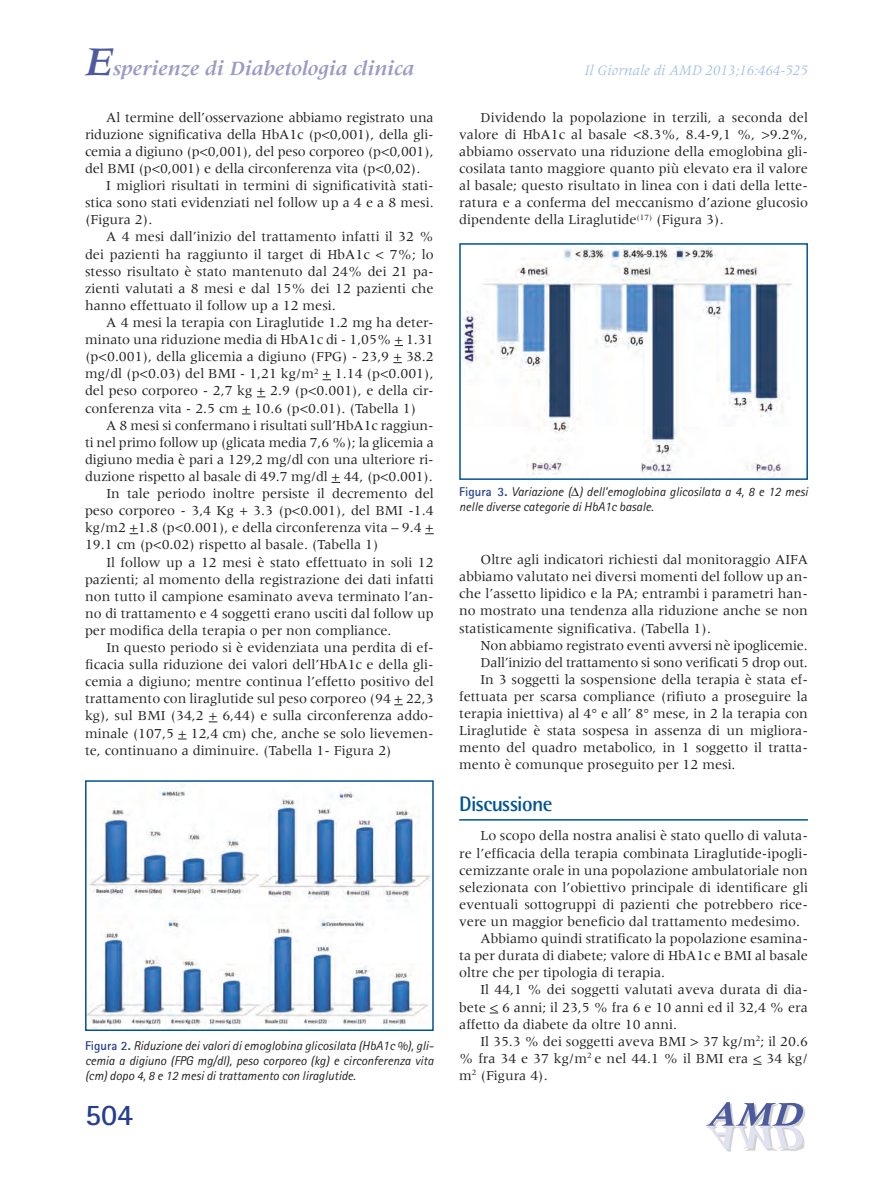
<style>
.page{position:relative;width:893px;height:1191px;background:#fff}
.page>*{position:absolute;margin:0;border:0;box-sizing:border-box;transform-origin:0 0}
.t1{font:700 30px "Rotis Sans Serif";color:#253f8e}
.t2{font:italic 700 21px "Meridien";color:#9b9bc6}
.t3{font:700 21px "Rotis Semi Sans";letter-spacing:-.03em;color:#005495}
.t4{font:italic 15px "Meridien";color:#a1c1e5}
.t5{font:14.25px/17.1px "Meridien";color:#231f20;text-align:justify}
.t6{font:14.25px "Meridien";letter-spacing:-.02em;color:#231f20}
.t7{font:italic 12.75px/15px "Rotis Sans Serif";color:#231f20;text-align:justify}
.s1{font-size:42px;color:#4d5a9e}
.s2{font-weight:700;font-style:normal;color:#253f8e}
</style>
<div class="page">
<img style="left:793px;top:1149px;width:9px;height:2px">
<img style="left:725px;top:1149px;width:68px;height:3px">
<img style="left:707px;top:1102px;width:98px;height:45px">
<img style="left:707px;top:1126px;width:97px;height:23px">
<img style="left:707px;top:1126px;width:81px;height:1px">
<svg style="left:706px;top:1125px;width:84px;height:1px"></svg>
<img style="left:88px;top:786px;width:343px;height:242px">
<div style="left:85px;top:780px;width:349px;height:251px;border:2px solid #005495"></div>
<img style="left:462px;top:247px;width:330px;height:230px">
<div style="left:459px;top:243px;width:349px;height:237px;border:2px solid #005495"></div>
<hr style="left:459px;top:819px;width:349px;height:1px;background:#005495">
<h2 class="t2" style="left:85px;top:57px;width:330px"><span class="s1">E</span>sperienze di Diabetologia clinica</h2>
<p class="t5" style="left:106px;top:109px;width:329px">Al termine dell’osservazione abbiamo registrato una</p>
<p class="t5" style="left:85px;top:126px;width:350px">riduzione significativa della HbA1c (p&lt;0,001), della gli-</p>
<p class="t5" style="left:85px;top:143px;width:350px">cemia a digiuno (p&lt;0,001), del peso corporeo (p&lt;0,001),</p>
<p class="t5" style="left:85px;top:160px;width:337px">del BMI (p&lt;0,001) e della circonferenza vita (p&lt;0,02).</p>
<p class="t5" style="left:106px;top:177px;width:329px">I migliori risultati in termini di significatività stati-</p>
<p class="t5" style="left:85px;top:194px;width:350px">stica sono stati evidenziati nel follow up a 4 e a 8 mesi.</p>
<p class="t5" style="left:85px;top:211px;width:69px">(Figura 2).</p>
<p class="t5" style="left:106px;top:228px;width:329px">A 4 mesi dall’inizio del trattamento infatti il 32 %</p>
<p class="t5" style="left:85px;top:245px;width:350px">dei pazienti ha raggiunto il target di HbA1c &lt; 7%; lo</p>
<p class="t5" style="left:85px;top:262px;width:350px">stesso risultato è stato mantenuto dal 24% dei 21 pa-</p>
<p class="t5" style="left:85px;top:280px;width:350px">zienti valutati a 8 mesi e dal 15% dei 12 pazienti che</p>
<p class="t5" style="left:85px;top:297px;width:252px">hanno effettuato il follow up a 12 mesi.</p>
<p class="t5" style="left:106px;top:314px;width:329px">A 4 mesi la terapia con Liraglutide 1.2 mg ha deter-</p>
<p class="t5" style="left:85px;top:331px;width:350px">minato una riduzione media di HbA1c di - 1,05% + 1.31</p>
<p class="t5" style="left:85px;top:348px;width:350px">(p&lt;0.001), della glicemia a digiuno (FPG) - 23,9 + 38.2</p>
<p class="t5" style="left:85px;top:365px;width:350px">mg/dl (p&lt;0.03) del BMI - 1,21 kg/m<sup>2</sup> + 1.14 (p&lt;0.001),</p>
<p class="t5" style="left:85px;top:382px;width:350px">del peso corporeo - 2,7 kg + 2.9 (p&lt;0.001), e della cir-</p>
<p class="t5" style="left:85px;top:399px;width:333px">conferenza vita - 2.5 cm + 10.6 (p&lt;0.01). (Tabella 1)</p>
<p class="t5" style="left:106px;top:416px;width:329px">A 8 mesi si confermano i risultati sull’HbA1c raggiun-</p>
<p class="t5" style="left:85px;top:433px;width:350px">ti nel primo follow up (glicata media 7,6 %); la glicemia a</p>
<p class="t5" style="left:85px;top:451px;width:350px">digiuno media è pari a 129,2 mg/dl con una ulteriore ri-</p>
<p class="t5" style="left:85px;top:468px;width:349px">duzione rispetto al basale di 49.7 mg/dl + 44, (p&lt;0.001).</p>
<p class="t5" style="left:106px;top:485px;width:329px">In tale periodo inoltre persiste il decremento del</p>
<p class="t5" style="left:85px;top:502px;width:350px">peso corporeo - 3,4 Kg + 3.3 (p&lt;0.001), del BMI -1.4</p>
<p class="t5" style="left:85px;top:519px;width:350px">kg/m2 +1.8 (p&lt;0.001), e della circonferenza vita – 9.4 +</p>
<p class="t5" style="left:85px;top:536px;width:295px">19.1 cm (p&lt;0.02) rispetto al basale. (Tabella 1)</p>
<p class="t5" style="left:106px;top:553px;width:329px">Il follow up a 12 mesi è stato effettuato in soli 12</p>
<p class="t5" style="left:85px;top:570px;width:350px">pazienti; al momento della registrazione dei dati infatti</p>
<p class="t5" style="left:85px;top:587px;width:350px">non tutto il campione esaminato aveva terminato l’an-</p>
<p class="t5" style="left:85px;top:604px;width:350px">no di trattamento e 4 soggetti erano usciti dal follow up</p>
<p class="t5" style="left:85px;top:622px;width:308px">per modifica della terapia o per non compliance.</p>
<p class="t5" style="left:106px;top:639px;width:329px">In questo periodo si è evidenziata una perdita di ef-</p>
<p class="t5" style="left:85px;top:656px;width:350px">ficacia sulla riduzione dei valori dell’HbA1c e della gli-</p>
<p class="t5" style="left:85px;top:673px;width:350px">cemia a digiuno; mentre continua l’effetto positivo del</p>
<p class="t5" style="left:85px;top:690px;width:350px">trattamento con liraglutide sul peso corporeo (94 + 22,3</p>
<p class="t5" style="left:85px;top:707px;width:350px">kg), sul BMI (34,2 + 6,44) e sulla circonferenza addo-</p>
<p class="t5" style="left:85px;top:724px;width:350px">minale (107,5 + 12,4 cm) che, anche se solo lievemen-</p>
<p class="t5" style="left:85px;top:741px;width:308px">te, continuano a diminuire. (Tabella 1- Figura 2)</p>
<p class="t7" style="left:85px;top:1038px;width:350px"><span class="s2">Figura 2.</span> Riduzione dei valori di emoglobina glicosilata (HbA1c %), gli&shy;cemia a digiuno (FPG mg/dl), peso corporeo (kg) e circonferenza vita (cm) dopo 4, 8 e 12 mesi di trattamento con liraglutide.</p>
<h1 class="t1" style="left:85px;top:1096px;width:50px">504</h1>
<p class="t4" style="left:585px;top:63px;width:225px">Il Giornale di AMD 2013;16:464-525</p>
<p class="t5" style="left:459px;top:109px;width:350px;text-indent:21px">Dividendo la popolazione in terzili, a seconda del valore di HbA1c al basale &lt;8.3%, 8.4-9,1 %, &gt;9.2%, abbiamo osservato una riduzione della emoglobina gli&shy;cosilata tanto maggiore quanto più elevato era il valore al basale; questo risultato in linea con i dati della lette&shy;ratura e a conferma del meccanismo d’azione glucosio dipendente della Liraglutide<sup>(17)</sup> (Figura 3).</p>
<p class="t7" style="left:459px;top:484px;width:350px"><span class="s2">Figura 3.</span> Variazione ( ) dell’emoglobina glicosilata a 4, 8 e 12 mesi nelle diverse categorie di HbA1c basale.</p>
<p class="t5" style="left:459px;top:551px;width:350px;text-indent:21px">Oltre agli indicatori richiesti dal monitoraggio AIFA abbiamo valutato nei diversi momenti del follow up an&shy;che l’assetto lipidico e la PA; entrambi i parametri han&shy;no mostrato una tendenza alla riduzione anche se non statisticamente significativa. (Tabella 1).</p>
<p class="t5" style="left:480px;top:636px;width:329px">Non abbiamo registrato eventi avversi nè ipoglicemie.</p>
<p class="t6" style="left:480px;top:654px;width:329px">Dall’inizio del trattamento si sono verificati 5 drop out.</p>
<p class="t5" style="left:480px;top:670px;width:329px">In 3 soggetti la sospensione della terapia è stata ef-</p>
<p class="t5" style="left:459px;top:688px;width:350px">fettuata per scarsa compliance (rifiuto a proseguire la</p>
<p class="t5" style="left:459px;top:705px;width:350px">terapia iniettiva) al 4° e all’ 8° mese, in 2 la terapia con</p>
<p class="t5" style="left:459px;top:722px;width:350px">Liraglutide è stata sospesa in assenza di un migliora-</p>
<p class="t5" style="left:459px;top:739px;width:350px">mento del quadro metabolico, in 1 soggetto il tratta-</p>
<p class="t5" style="left:459px;top:756px;width:278px">mento è comunque proseguito per 12 mesi.</p>
<h2 class="t3" style="left:459px;top:790px;width:95px">Discussione</h2>
<p class="t5" style="left:480px;top:827px;width:329px">Lo scopo della nostra analisi è stato quello di valuta-</p>
<p class="t5" style="left:459px;top:844px;width:350px">re l’efficacia della terapia combinata Liraglutide-ipogli-</p>
<p class="t5" style="left:459px;top:861px;width:350px">cemizzante orale in una popolazione ambulatoriale non</p>
<p class="t5" style="left:459px;top:878px;width:350px">selezionata con l’obiettivo principale di identificare gli</p>
<p class="t5" style="left:459px;top:895px;width:350px">eventuali sottogruppi di pazienti che potrebbero rice-</p>
<p class="t5" style="left:459px;top:912px;width:342px">vere un maggior beneficio dal trattamento medesimo.</p>
<p class="t5" style="left:480px;top:930px;width:329px">Abbiamo quindi stratificato la popolazione esamina-</p>
<p class="t5" style="left:459px;top:947px;width:350px">ta per durata di diabete; valore di HbA1c e BMI al basale</p>
<p class="t5" style="left:459px;top:964px;width:207px">oltre che per tipologia di terapia.</p>
<p class="t5" style="left:480px;top:981px;width:329px">Il 44,1 % dei soggetti valutati aveva durata di dia-</p>
<p class="t5" style="left:459px;top:998px;width:350px">bete &lt; 6 anni; il 23,5 % fra 6 e 10 anni ed il 32,4 % era</p>
<p class="t5" style="left:459px;top:1015px;width:219px">affetto da diabete da oltre 10 anni.</p>
<p class="t5" style="left:480px;top:1032px;width:329px">Il 35.3 % dei soggetti aveva BMI &gt; 37 kg/m<sup>2</sup>; il 20.6</p>
<p class="t5" style="left:459px;top:1049px;width:350px">% fra 34 e 37 kg/m<sup>2</sup> e nel 44.1 % il BMI era &lt; 34 kg/</p>
<p class="t5" style="left:459px;top:1066px;width:90px">m<sup>2</sup> (Figura 4).</p>
</div>
